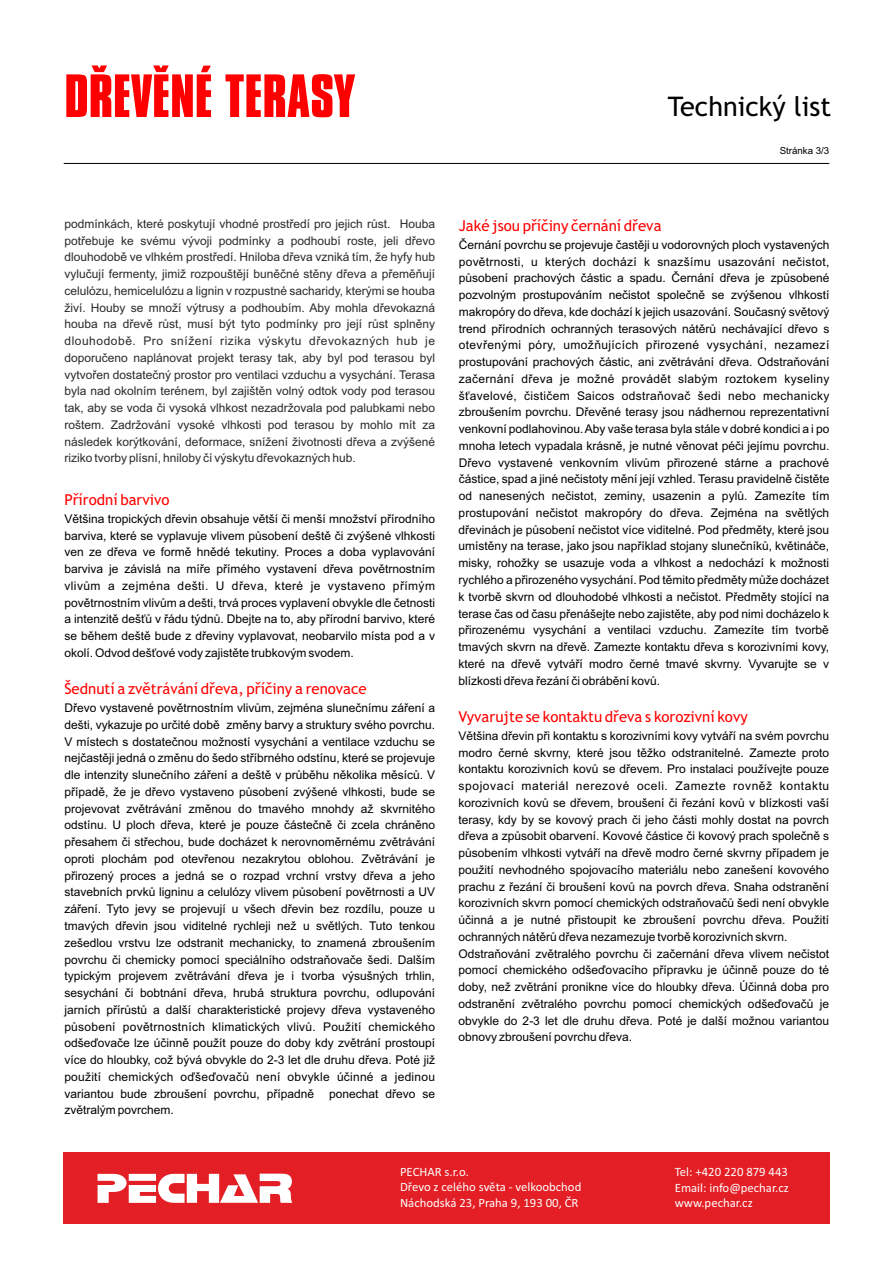
<style>
.page{position:relative;width:893px;height:1263px;background:#fff}
.page>*{position:absolute;margin:0;border:0;box-sizing:border-box;transform-origin:0 0}
.t1{font:700 52.5px "Compacta BT";color:#f00}
.t2{font:27px "Trebuchet MS";color:#000}
.t3{font:15px "Trebuchet MS";color:#f00}
.t4{font:12.75px/15.6px "Calibri";color:#fefefe}
.t5{font:12px/16.8px "Arial";color:#000;text-align:justify}
.t6{font:12px/16.8px "Arial";color:#2b2a29;text-align:justify}
.t7{font:9.75px "Arial";color:#000}
</style>
<div class="page">
<div style="left:63px;top:1152px;width:767px;height:71px;background:#e31e24"></div>
<svg style="left:98px;top:1173px;width:194px;height:30px"></svg>
<hr style="left:64px;top:163px;width:765px;height:1px;background:#000">
<svg style="left:92px;top:65px;width:15px;height:7px"></svg>
<svg style="left:153px;top:65px;width:16px;height:7px"></svg>
<h1 class="t1" style="left:64px;top:77px;width:292px">DREVENÉ TERASY</h1>
<h2 class="t2" style="left:668px;top:97px;width:165px">Technický list</h2>
<p class="t7" style="left:780px;top:147px;width:51px">Stránka 3/3</p>
<p class="t6" style="left:64px;top:216px;width:372px">podmínkách, které poskytují vhodné prostředí pro jejich růst. Houba potřebuje ke svému vývoji podmínky a podhoubí roste, jeli dřevo dlouhodobě ve vlhkém prostředí. Hniloba dřeva vzniká tím, že hyfy hub vylučují fermenty, jimiž rozpouštějí buněčné stěny dřeva a přeměňují celulózu, hemicelulózu a lignin v rozpustné sacharidy, kterými se houba živí. Houby se množí výtrusy a podhoubím. Aby mohla dřevokazná houba na dřevě růst, musí být tyto podmínky pro její růst splněny dlouhodobě. Pro snížení rizika výskytu dřevokazných hub je doporučeno naplánovat projekt terasy tak, aby byl pod terasou byl vytvořen dostatečný prostor pro ventilaci vzduchu a vysychání. Terasa byla nad okolním terénem, byl zajištěn volný odtok vody pod terasou tak, aby se voda či vysoká vlhkost nezadržovala pod palubkami nebo roštem. Zadržování vysoké vlhkosti pod terasou by mohlo mít za následek korýtkování, deformace, snížení životnosti dřeva a zvýšené riziko tvorby plísní, hniloby čí výskytu dřevokazných hub.</p>
<p class="t3" style="left:64px;top:494px;width:106px">Přírodní barvivo</p>
<p class="t5" style="left:64px;top:511px;width:372px">Většina tropických dřevin obsahuje větší či menší množství přírodního barviva, které se vyplavuje vlivem působení deště či zvýšené vlhkosti ven ze dřeva ve formě hnědé tekutiny. Proces a doba vyplavování barviva je závislá na míře přímého vystavení dřeva povětrnostním vlivům a zejména dešti. U dřeva, které je vystaveno přímým povětrnostním vlivům a dešti, trvá proces vyplavení obvykle dle četnosti a intenzitě dešťů v řádu týdnů. Dbejte na to, aby přírodní barvivo, které se během deště bude z dřeviny vyplavovat, neobarvilo místa pod a v okolí. Odvod dešťové vody zajistěte trubkovým svodem.</p>
<p class="t3" style="left:64px;top:683px;width:304px">Šednutí a zvětrávání dřeva, příčiny a renovace</p>
<p class="t5" style="left:64px;top:701px;width:372px">Dřevo vystavené povětrnostním vlivům, zejména slunečnímu záření a dešti, vykazuje po určité době změny barvy a struktury svého povrchu.<br>V místech s dostatečnou možností vysychání a ventilace vzduchu se nejčastěji jedná o změnu do šedo stříbrného odstínu, které se projevuje dle intenzity slunečního záření a deště v průběhu několika měsíců. V případě, že je dřevo vystaveno působení zvýšené vlhkosti, bude se projevovat zvětrávání změnou do tmavého mnohdy až skvrnitého odstínu. U ploch dřeva, které je pouze částečně či zcela chráněno přesahem či střechou, bude docházet k nerovnoměrnému zvětrávání oproti plochám pod otevřenou nezakrytou oblohou. Zvětrávání je přirozený proces a jedná se o rozpad vrchní vrstvy dřeva a jeho stavebních prvků ligninu a celulózy vlivem působení povětrnosti a UV záření. Tyto jevy se projevují u všech dřevin bez rozdílu, pouze u tmavých dřevin jsou viditelné rychleji než u světlých. Tuto tenkou zešedlou vrstvu lze odstranit mechanicky, to znamená zbroušením povrchu či chemicky pomocí speciálního odstraňovače šedi. Dalším typickým projevem zvětrávání dřeva je i tvorba výsušných trhlin, sesychání či bobtnání dřeva, hrubá struktura povrchu, odlupování jarních přírůstů a další charakteristické projevy dřeva vystaveného působení povětrnostních klimatických vlivů. Použití chemického odšeďovače lze účinně použít pouze do doby kdy zvětrání prostoupí více do hloubky, což bývá obvykle do 2-3 let dle druhu dřeva. Poté již použití chemických oďšeďovačů není obvykle účinné a jedinou variantou bude zbroušení povrchu, případně</p>
<p class="t5" style="left:329px;top:1086px;width:107px">ponechat dřevo se</p>
<p class="t5" style="left:64px;top:1103px;width:111px">zvětralým povrchem.</p>
<p class="t3" style="left:459px;top:220px;width:204px">Jaké jsou příčiny černání dřeva</p>
<p class="t5" style="left:459px;top:237px;width:372px">Černání povrchu se projevuje častěji u vodorovných ploch vystavených povětrnosti, u kterých dochází k snazšímu usazování nečistot, působení prachových částic a spadu. Černání dřeva je způsobené pozvolným prostupováním nečistot společně se zvýšenou vlhkostí makropóry do dřeva, kde dochází k jejich usazování. Současný světový trend přírodních ochranných terasových nátěrů nechávající dřevo s otevřenými póry, umožňujících přirozené vysychání, nezamezí prostupování prachových částic, ani zvětrávání dřeva. Odstraňování začernání dřeva je možné provádět slabým roztokem kyseliny šťavelové, čističem Saicos odstraňovač šedi nebo mechanicky zbroušením povrchu. Dřevěné terasy jsou nádhernou reprezentativní venkovní podlahovinou. Aby vaše terasa byla stále v dobré kondici a i po mnoha letech vypadala krásně, je nutné věnovat péči jejímu povrchu.<br>Dřevo vystavené venkovním vlivům přirozené stárne a prachové částice, spad a jiné nečistoty mění její vzhled. Terasu pravidelně čistěte od nanesených nečistot, zeminy, usazenin a pylů. Zamezíte tím prostupování nečistot makropóry do dřeva. Zejména na světlých dřevinách je působení nečistot více viditelné. Pod předměty, které jsou umístěny na terase, jako jsou například stojany slunečníků, květináče, misky, rohožky se usazuje voda a vlhkost a nedochází k možnosti rychlého a přirozeného vysychání. Pod těmito předměty může docházet k tvorbě skvrn od dlouhodobé vlhkosti a nečistot. Předměty stojící na terase čas od času přenášejte nebo zajistěte, aby pod nimi docházelo k přirozenému vysychání a ventilaci vzduchu. Zamezíte tím tvorbě tmavých skvrn na dřevě. Zamezte kontaktu dřeva s korozivními kovy, které na dřevě vytváří modro černé tmavé skvrny. Vyvarujte se v blízkosti dřeva řezání či obrábění kovů.</p>
<p class="t3" style="left:459px;top:711px;width:291px">Vyvarujte se kontaktu dřeva s korozivní kovy</p>
<p class="t5" style="left:459px;top:728px;width:372px;text-align:left">Většina dřevin při kontaktu s korozivními kovy vytváří na svém povrchu modro černé skvrny, které jsou těžko odstranitelné. Zamezte proto kontaktu korozivních kovů se dřevem. Pro instalaci používejte pouze spojovací materiál nerezové oceli. Zamezte rovněž kontaktu korozivních kovů se dřevem, broušení či řezání kovů v blízkosti vaší terasy, kdy by se kovový prach či jeho části mohly dostat na povrch dřeva a způsobit obarvení. Kovové částice či kovový prach společně s působením vlhkosti vytváří na dřevě modro černé skvrny případem je použití nevhodného spojovacího materiálu nebo zanešení kovového prachu z řezání či broušení kovů na povrch dřeva. Snaha odstranění korozivních skvrn pomocí chemických odstraňovačů šedi není obvykle účinná a je nutné přistoupit ke zbroušení povrchu dřeva. Použití ochranných nátěrů dřeva nezamezuje tvorbě korozivních skvrn.<br>Odstraňování zvětralého povrchu či začernání dřeva vlivem nečistot pomocí chemického odšeďovacího přípravku je účinně pouze do té doby, než zvětrání pronikne více do hloubky dřeva. Účinná doba pro odstranění zvětralého povrchu pomocí chemických odšeďovačů je obvykle do 2-3 let dle druhu dřeva. Poté je další možnou variantou obnovy zbroušení povrchu dřeva.</p>
<p class="t4" style="left:400px;top:1165px;width:183px">PECHAR s.r.o.<br>Dřevo z celého světa - velkoobchod<br>Náchodská 23, Praha 9, 193 00, ČR</p>
<p class="t4" style="left:675px;top:1165px;width:116px;text-align:justify">Tel: +420 220 879 443<br>Email: info@pechar.cz www.pechar.cz</p>
</div>
